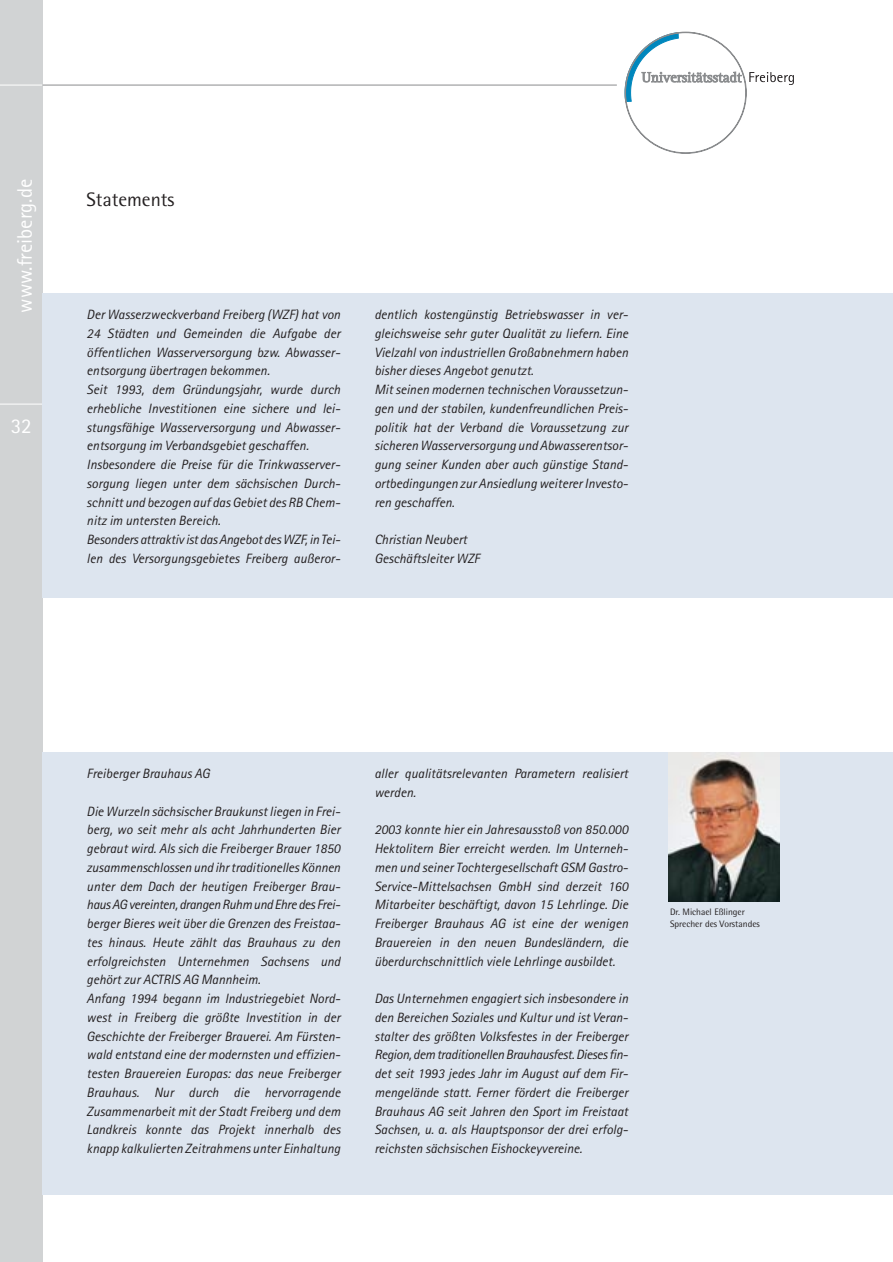
<style>
.page{position:relative;width:893px;height:1262px;background:#fff}
.page>*{position:absolute;margin:0;border:0;box-sizing:border-box;transform-origin:0 0}
.t1{font:21px "Rotis Sans Serif";color:#fff}
.t2{font:19.5px "Rotis Semi Sans";color:#231f20}
.t3{font:italic 13.5px/18.8px "Rotis Sans Serif";color:#231f20}
.t4{font:9.3px/12px "Rotis Semi Sans";color:#231f20}
</style>
<div class="page">
<div style="left:0;top:0;width:43px;height:1262px;background:#d1d3d4"></div>
<hr style="left:0;top:404px;width:43px;height:1px;background:#fff">
<hr style="left:0;top:85px;width:43px;height:1px;background:#fff">
<hr style="left:43px;top:85px;width:574px;height:1px;background:#8a8c8e">
<svg style="left:624px;top:31px;width:169px;height:123px"></svg>
<div style="left:43px;top:752px;width:849px;height:442px;background:#dde5ef"></div>
<img style="left:668px;top:752px;width:111px;height:149px">
<div style="left:43px;top:293px;width:849px;height:305px;background:#dde5ef"></div>
<h1 class="t1" style="left:17px;top:312px;width:135px;rotate:-90deg">www.freiberg.de</h1>
<h1 class="t1" style="left:11px;top:418px;width:23px">32</h1>
<h2 class="t2" style="left:87px;top:193px;width:89px">Statements</h2>
<p class="t3" style="left:87px;top:306px;width:255px">Der Wasserzweckverband Freiberg (WZF) hat von 24 Städten und Gemeinden die Aufgabe der öffentlichen Wasserversorgung bzw. Abwasser&shy;entsorgung übertragen bekommen.<br>Seit 1993, dem Gründungsjahr, wurde durch erhebliche Investitionen eine sichere und lei&shy;stungsfähige Wasserversorgung und Abwasser&shy;entsorgung im Verbandsgebiet geschaffen.<br>Insbesondere die Preise für die Trinkwasserver&shy;sorgung liegen unter dem sächsischen Durch&shy;schnitt und bezogen auf das Gebiet des RB Chem&shy;nitz im untersten Bereich.<br>Besonders attraktiv ist das Angebot des WZF, in Tei&shy;len des Versorgungsgebietes Freiberg außeror-</p>
<p class="t3" style="left:374px;top:306px;width:255px">dentlich kostengünstig Betriebswasser in ver&shy;gleichsweise sehr guter Qualität zu liefern. Eine Vielzahl von industriellen Großabnehmern haben bisher dieses Angebot genutzt.<br>Mit seinen modernen technischen Voraussetzun&shy;gen und der stabilen, kundenfreundlichen Preis&shy;politik hat der Verband die Voraussetzung zur sicheren Wasserversorgung und Abwasserentsor&shy;gung seiner Kunden aber auch günstige Stand&shy;ortbedingungen zur Ansiedlung weiterer Investo&shy;ren geschaffen.</p>
<p class="t3" style="left:374px;top:531px;width:107px">Christian Neubert<br>Geschäftsleiter WZF</p>
<p class="t3" style="left:87px;top:765px;width:125px">Freiberger Brauhaus AG</p>
<p class="t3" style="left:87px;top:803px;width:255px">Die Wurzeln sächsischer Braukunst liegen in Frei&shy;berg, wo seit mehr als acht Jahrhunderten Bier gebraut wird. Als sich die Freiberger Brauer 1850 zusammenschlossen und ihr traditionelles Können unter dem Dach der heutigen Freiberger Brau&shy;haus AG vereinten, drangen Ruhm und Ehre des Frei&shy;berger Bieres weit über die Grenzen des Freistaa&shy;tes hinaus. Heute zählt das Brauhaus zu den erfolgreichsten Unternehmen Sachsens und gehört zur ACTRIS AG Mannheim.<br>Anfang 1994 begann im Industriegebiet Nord&shy;west in Freiberg die größte Investition in der Geschichte der Freiberger Brauerei. Am Fürsten&shy;wald entstand eine der modernsten und effizien&shy;testen Brauereien Europas: das neue Freiberger Brauhaus. Nur durch die hervorragende Zusammenarbeit mit der Stadt Freiberg und dem Landkreis konnte das Projekt innerhalb des knapp kalkulierten Zeitrahmens unter Einhaltung</p>
<p class="t3" style="left:374px;top:765px;width:255px">aller qualitätsrelevanten Parametern realisiert werden.</p>
<p class="t3" style="left:374px;top:821px;width:255px;text-align:justify">2003 konnte hier ein Jahresausstoß von 850.000<br>Hektolitern Bier erreicht werden. Im Unterneh&shy;men und seiner Tochtergesellschaft GSM Gastro-Service-Mittelsachsen GmbH sind derzeit 160<br>Mitarbeiter beschäftigt, davon 15 Lehrlinge. Die Freiberger Brauhaus AG ist eine der wenigen Brauereien in den neuen Bundesländern, die überdurchschnittlich viele Lehrlinge ausbildet.</p>
<p class="t3" style="left:374px;top:990px;width:255px;text-align:justify">Das Unternehmen engagiert sich insbesondere in den Bereichen Soziales und Kultur und ist Veran&shy;stalter des größten Volksfestes in der Freiberger Region, dem traditionellen Brauhausfest. Dieses fin&shy;det seit 1993 jedes Jahr im August auf dem Fir&shy;mengelände statt. Ferner fördert die Freiberger Brauhaus AG seit Jahren den Sport im Freistaat Sachsen, u. a. als Hauptsponsor der drei erfolg&shy;reichsten sächsischen Eishockeyvereine.</p>
<p class="t4" style="left:670px;top:907px;width:91px">Dr. Michael Eßlinger<br>Sprecher des Vorstandes</p>
</div>
